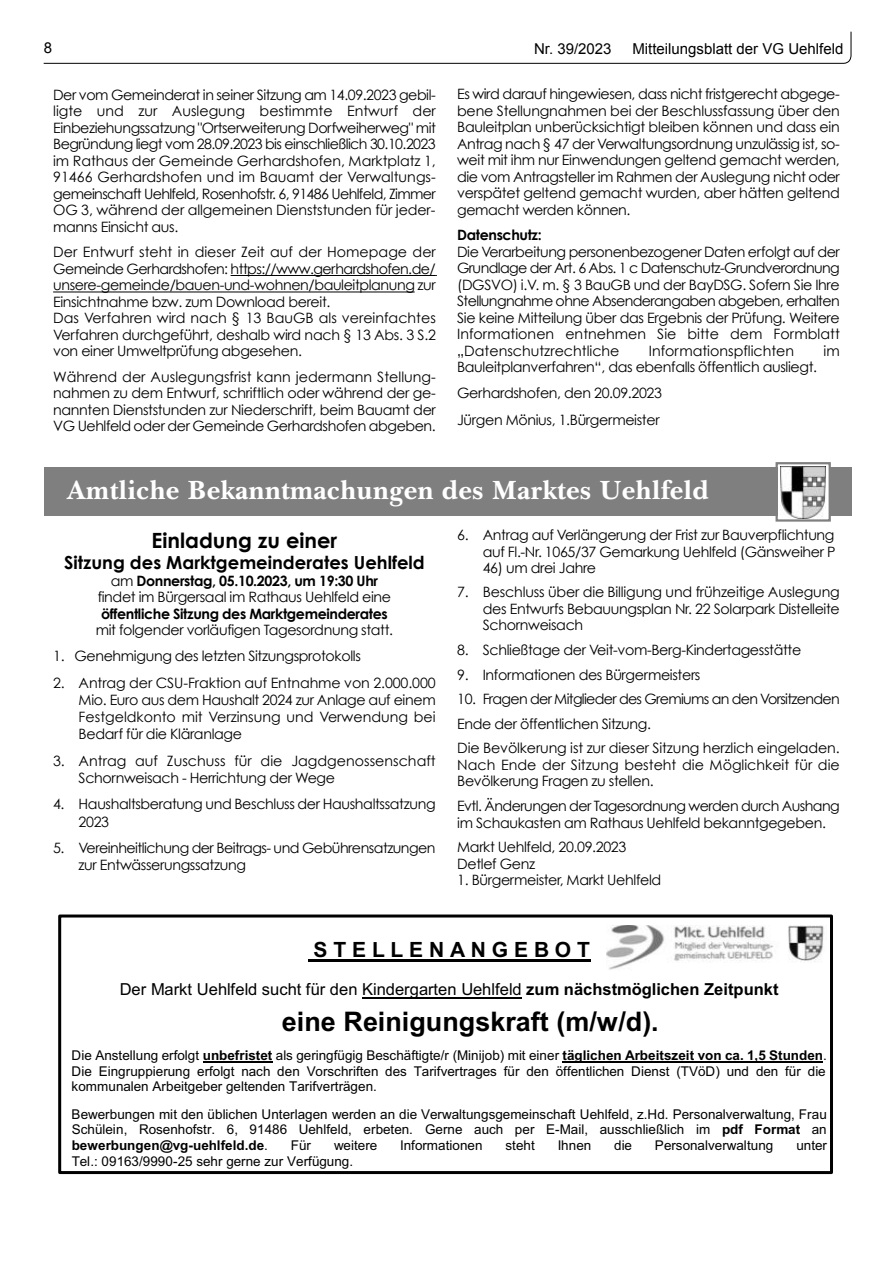
<style>
.page{position:relative;width:893px;height:1263px;background:#fff}
.page>*{position:absolute;margin:0;border:0;box-sizing:border-box;transform-origin:0 0}
.t1{font:700 27px "Baskerville BT";color:#fff}
.t2{font:700 27px "Arial";color:#000}
.t3{font:700 21px "Century Gothic";color:#000}
.t4{font:700 21px "Arial";color:#000}
.t5{font:700 18px "Century Gothic";color:#000}
.t6{font:16.5px "Arial";color:#000}
.t7{font:15px "Arial";color:#000}
.t8{font:14.25px/16.5px "Century Gothic";letter-spacing:-.025em;color:#000}
.t9{font:14.25px/17.2px "Century Gothic";color:#000}
.t10{font:700 14.25px "Century Gothic";letter-spacing:-.025em;color:#000}
.t11{font:13.5px/15.6px "Arial";color:#000;text-align:justify}
.s1{font-weight:700}
</style>
<div class="page">
<svg style="left:43px;top:31px;width:809px;height:33px"></svg>
<hr style="left:231px;top:275px;width:205px;height:1px;background:#000">
<hr style="left:53px;top:291px;width:362px;height:1px;background:#000">
<div style="left:44px;top:467px;width:808px;height:49px;background:#7f7f7f"></div>
<div style="left:778px;top:464px;width:51px;height:55px;background:#fff"></div>
<div style="left:775px;top:462px;width:56px;height:60px;border:2px solid #7f7f7f"></div>
<img style="left:780px;top:466px;width:46px;height:52px">
<div style="left:58px;top:914px;width:775px;height:260px;border:3px solid #000"></div>
<hr style="left:308px;top:959px;width:282px;height:2px;background:#000">
<hr style="left:362px;top:997px;width:160px;height:1px;background:#000">
<hr style="left:203px;top:1061px;width:69px;height:2px;background:#000">
<hr style="left:562px;top:1061px;width:261px;height:2px;background:#000">
<img style="left:606px;top:925px;width:218px;height:45px">
<p class="t7" style="left:44px;top:42px;width:10px">8</p>
<p class="t7" style="left:534px;top:43px;width:79px">Nr. 39/2023</p>
<p class="t7" style="left:632px;top:43px;width:212px">Mitteilungsblatt der VG Uehlfeld</p>
<p class="t8" style="left:53px;top:88px;width:384px;text-align:justify">Der vom Gemeinderat in seiner Sitzung am 14.09.2023 gebil&shy;ligte und zur Auslegung bestimmte Entwurf der Einbeziehungssatzung "Ortserweiterung Dorfweiherweg" mit Begr¸ndung liegt vom 28.09.2023 bis einschliefllich 30.10.2023 im Rathaus der Gemeinde Gerhardshofen, Marktplatz 1, 91466 Gerhardshofen und im Bauamt der Verwaltungs - gemeinschaft Uehlfeld, Rosenhofstr. 6, 91486 Uehlfeld, Zimmer OG 3, w‰hrend der allgemeinen Dienststunden f¸r jeder&shy;manns Einsicht aus.</p>
<p class="t8" style="left:53px;top:245px;width:384px">Der Entwurf steht in dieser Zeit auf der Homepage der Gemeinde Gerhardshofen: https://www.gerhardshofen.de/ unsere-gemeinde/bauen-und-wohnen/bauleitplanung zur Einsichtnahme bzw. zum Download bereit.<br>Das Verfahren wird nach ß 13 BauGB als vereinfachtes Verfahren durchgef¸hrt, deshalb wird nach ß 13 Abs. 3 S.2 von einer Umweltpr¸fung abgesehen.</p>
<p class="t8" style="left:53px;top:370px;width:384px;text-align:justify">W‰hrend der Auslegungsfrist kann jedermann Stellung&shy;nahmen zu dem Entwurf, schriftlich oder w‰hrend der ge&shy;nannten Dienststunden zur Niederschrift, beim Bauamt der VG Uehlfeld oder der Gemeinde Gerhardshofen abgeben.</p>
<p class="t8" style="left:457px;top:87px;width:384px;text-align:justify">Es wird darauf hingewiesen, dass nicht fristgerecht abgege&shy;bene Stellungnahmen bei der Beschlussfassung ¸ber den Bauleitplan unber¸cksichtigt bleiben kˆnnen und dass ein Antrag nach ß 47 der Verwaltungsordnung unzul‰ssig ist, so&shy;weit mit ihm nur Einwendungen geltend gemacht werden, die vom Antragsteller im Rahmen der Auslegung nicht oder versp‰tet geltend gemacht wurden, aber h‰tten geltend gemacht werden kˆnnen.</p>
<p class="t10" style="left:457px;top:229px;width:86px">Datenschutz:</p>
<p class="t8" style="left:457px;top:244px;width:384px;text-align:justify">Die Verarbeitung personenbezogener Daten erfolgt auf der Grundlage der Art. 6 Abs. 1 c Datenschutz-Grundverordnung (DGSVO) i.V. m. ß 3 BauGB und der BayDSG. Sofern Sie Ihre Stellungnahme ohne Absenderangaben abgeben, erhalten Sie keine Mitteilung ¸ber das Ergebnis der Pr¸fung. Weitere Informationen entnehmen Sie bitte dem Formblatt ÑDatenschutzrechtliche</p>
<p class="t9" style="left:649px;top:343px;width:147px">Informationspflichten</p>
<p class="t8" style="left:824px;top:343px;width:18px">im</p>
<p class="t8" style="left:457px;top:355px;width:361px;line-height:26.2px">Bauleitplanverfahrenì, das ebenfalls ˆffentlich ausliegt.<br>Gerhardshofen, den 20.09.2023<br>J¸rgen Mˆnius, 1.B¸rgermeister</p>
<h1 class="t1" style="left:67px;top:480px;width:644px">Amtliche Bekanntmachungen des Marktes Uehlfeld</h1>
<h2 class="t3" style="left:152px;top:532px;width:187px">Einladung zu einer</h2>
<p class="t5" style="left:64px;top:555px;width:362px">Sitzung des Marktgemeinderates Uehlfeld</p>
<p class="t8" style="left:98px;top:573px;width:295px;text-align:center">am <span class="s1">Donnerstag, 05.10.2023, um 19:30 Uhr </span>findet im B¸rgersaal im Rathaus Uehlfeld eine</p>
<p class="t10" style="left:101px;top:608px;width:288px">ˆffentliche Sitzung des Marktgemeinderates</p>
<p class="t8" style="left:96px;top:623px;width:299px">mit folgender vorl‰ufigen Tagesordnung statt.</p>
<p class="t8" style="left:53px;top:649px;width:309px">1. Genehmigung des letzten Sitzungsprotokolls</p>
<p class="t8" style="left:79px;top:675px;width:359px;line-height:17.2px;text-align:justify;text-indent:-26px">2. Antrag der CSU-Fraktion auf Entnahme von 2.000.000<br>Mio. Euro aus dem Haushalt 2024 zur Anlage auf einem Festgeldkonto mit Verzinsung und Verwendung bei Bedarf f¸r die Kl‰ranlage</p>
<p class="t9" style="left:79px;top:753px;width:359px;text-indent:-26px">3. Antrag auf Zuschuss f¸r die Jagdgenossenschaft<br>Schornweisach - Herrichtung der Wege</p>
<p class="t8" style="left:79px;top:796px;width:359px;line-height:17.2px;text-indent:-26px">4. Haushaltsberatung und Beschluss der Haushaltssatzung<br>2023</p>
<p class="t8" style="left:79px;top:840px;width:359px;line-height:17.2px;text-indent:-26px">5. Vereinheitlichung der Beitrags- und Geb¸hrensatzungen zur Entw‰sserungssatzung</p>
<p class="t8" style="left:457px;top:528px;width:380px;text-align:right">6. Antrag auf Verl‰ngerung der Frist zur Bauverpflichtung auf Fl.-Nr. 1065/37 Gemarkung Uehlfeld (G‰nsweiher P</p>
<p class="t8" style="left:483px;top:561px;width:115px">46) um drei Jahre</p>
<p class="t8" style="left:483px;top:585px;width:359px;text-align:justify;text-indent:-26px">7. Beschluss ¸ber die Billigung und fr¸hzeitige Auslegung des Entwurfs Bebauungsplan Nr. 22 Solarpark Distelleite Schornweisach</p>
<p class="t8" style="left:457px;top:642px;width:345px">8. Schliefltage der Veit-vom-Berg-Kindertagesst‰tte</p>
<p class="t8" style="left:457px;top:667px;width:245px">9. Informationen des B¸rgermeisters</p>
<p class="t8" style="left:457px;top:688px;width:384px;line-height:24.5px">10. Fragen der Mitglieder des Gremiums an den Vorsitzenden<br>Ende der ˆffentlichen Sitzung.<br>Die Bevˆlkerung ist zur dieser Sitzung herzlich eingeladen.</p>
<p class="t9" style="left:457px;top:757px;width:384px;line-height:16.5px">Nach Ende der Sitzung besteht die Mˆglichkeit f¸r die<br>Bevˆlkerung Fragen zu stellen.</p>
<p class="t8" style="left:457px;top:798px;width:384px;line-height:17.2px">Evtl. ƒnderungen der Tagesordnung werden durch Aushang im Schaukasten am Rathaus Uehlfeld bekanntgegeben.</p>
<p class="t8" style="left:457px;top:840px;width:171px">Markt Uehlfeld, 20.09.2023<br>Detlef Genz</p>
<p class="t8" style="left:457px;top:873px;width:206px">1. B¸rgermeister, Markt Uehlfeld</p>
<h2 class="t4" style="left:313px;top:941px;width:278px">S T E L L E N A N G E B O T</h2>
<p class="t6" style="left:120px;top:981px;width:660px">Der Markt Uehlfeld sucht für den Kindergarten Uehlfeld <span class="s1">zum nächstmöglichen Zeitpunkt</span></p>
<h1 class="t2" style="left:282px;top:1011px;width:378px">eine Reinigungskraft (m/w/d).</h1>
<p class="t11" style="left:72px;top:1048px;width:757px">Die Anstellung erfolgt <span class="s1">unbefristet</span> als geringfügig Beschäftigte/r (Minijob) mit einer <span class="s1">täglichen Arbeitszeit von ca. 1,5 Stunden</span>.<br>Die Eingruppierung erfolgt nach den Vorschriften des Tarifvertrages für den öffentlichen Dienst (TVöD) und den für die kommunalen Arbeitgeber geltenden Tarifverträgen.</p>
<p class="t11" style="left:72px;top:1107px;width:757px">Bewerbungen mit den üblichen Unterlagen werden an die Verwaltungsgemeinschaft Uehlfeld, z.Hd. Personalverwaltung, Frau Schülein, Rosenhofstr. 6, 91486 Uehlfeld, erbeten. Gerne auch per E-Mail, ausschließlich im <span class="s1">pdf Format</span> an <span class="s1">bewerbungen@vg-uehlfeld.de</span>.</p>
<p class="t11" style="left:291px;top:1137px;width:22px">Für</p>
<p class="t11" style="left:334px;top:1137px;width:45px">weitere</p>
<p class="t11" style="left:400px;top:1137px;width:84px">Informationen</p>
<p class="t11" style="left:505px;top:1137px;width:31px">steht</p>
<p class="t11" style="left:558px;top:1137px;width:35px">Ihnen</p>
<p class="t11" style="left:614px;top:1137px;width:19px">die</p>
<p class="t11" style="left:655px;top:1137px;width:120px">Personalverwaltung</p>
<p class="t11" style="left:796px;top:1137px;width:32px">unter</p>
<p class="t11" style="left:72px;top:1153px;width:283px">Tel.: 09163/9990-25 sehr gerne zur Verfügung.</p>
</div>
